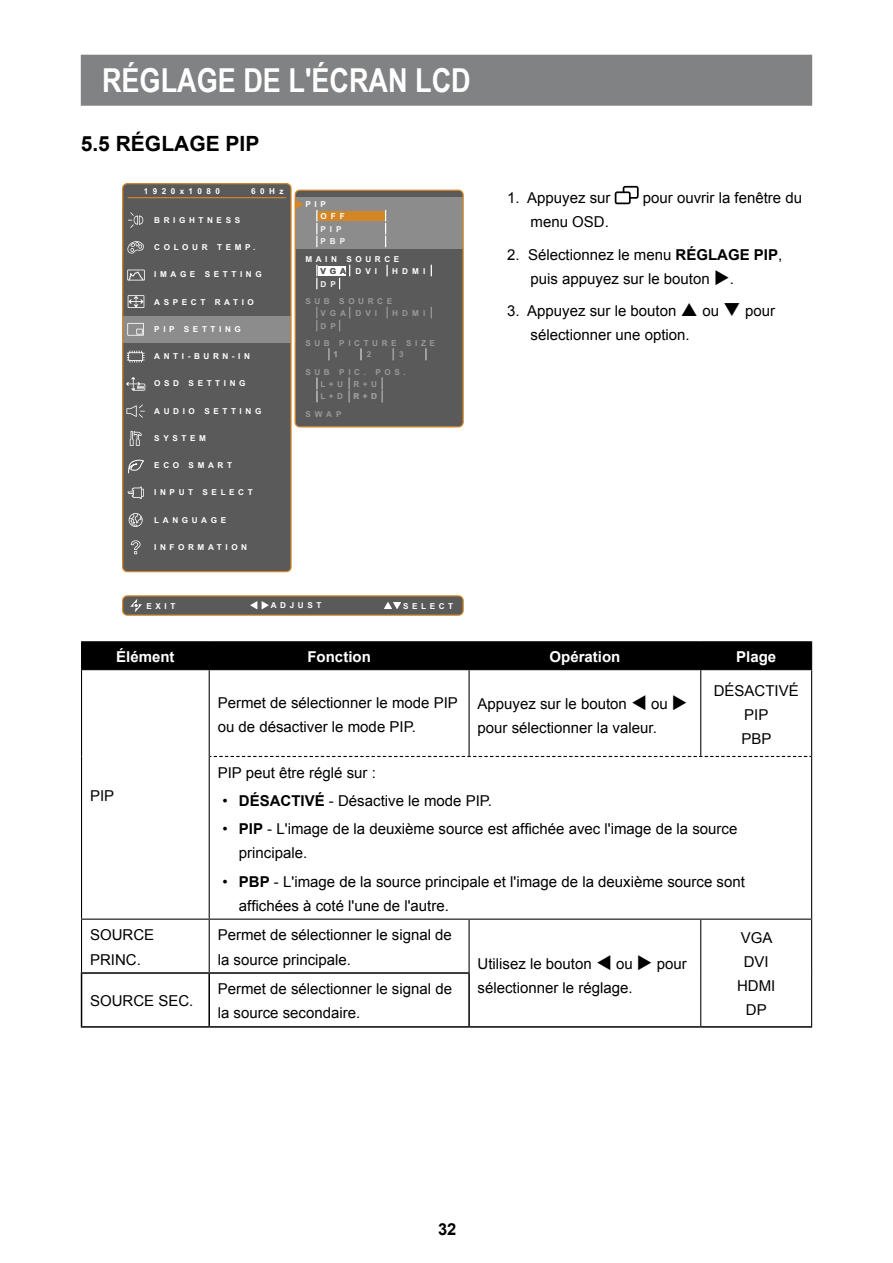
<style>
.page{position:relative;width:893px;height:1263px;background:#fff}
.page>*{position:absolute;margin:0;border:0;box-sizing:border-box;transform-origin:0 0}
.t1{font:700 33px "Arial Narrow";color:#fff}
.t2{font:700 21px "Arial";color:#000}
.t3{font:700 16.5px "Arial";color:#000}
.t4{font:15px/24px "Arial";color:#000}
.t5{font:700 15px "Arial";color:#fff}
.t6{font:700 8.1px/11.9px "Arial";letter-spacing:.44em;color:#fff}
.t7{font:700 8.1px/11.9px "Arial";letter-spacing:.44em;color:#999}
.t8{font:700 8.1px "Arial";letter-spacing:.54em;color:#fff}
.t9{font:700 8.1px/12.8px "Arial";letter-spacing:.5em;color:#f5f5f5}
.s1{color:#5a5a5a}
.s2{font-weight:700}
</style>
<div class="page">
<div style="left:81px;top:55px;width:731px;height:51px;background:#808284;border:2px solid #808284"></div>
<svg style="left:122px;top:183px;width:170px;height:390px;background:#615f5d"></svg>
<svg style="left:128px;top:212px;width:15px;height:16px"></svg>
<svg style="left:127px;top:241px;width:17px;height:13px"></svg>
<svg style="left:127px;top:487px;width:17px;height:12px"></svg>
<svg style="left:129px;top:513px;width:14px;height:14px"></svg>
<svg style="left:131px;top:540px;width:10px;height:14px"></svg>
<svg style="left:126px;top:377px;width:19px;height:14px"></svg>
<svg style="left:126px;top:404px;width:19px;height:14px"></svg>
<svg style="left:130px;top:431px;width:12px;height:15px"></svg>
<svg style="left:127px;top:323px;width:17px;height:13px"></svg>
<svg style="left:127px;top:351px;width:17px;height:11px"></svg>
<svg style="left:127px;top:270px;width:18px;height:11px"></svg>
<svg style="left:128px;top:295px;width:16px;height:13px"></svg>
<svg style="left:128px;top:458px;width:17px;height:16px"></svg>
<div style="left:295px;top:190px;width:168px;height:237px;background:#5a5a5a;border-radius:5px"></div>
<div style="left:295px;top:197px;width:168px;height:51px;background:#8c8c8c"></div>
<div style="left:295px;top:190px;width:169px;height:237px;border:1px solid #d48625;border-radius:5px"></div>
<svg style="left:295px;top:199px;width:9px;height:10px"></svg>
<div style="left:318px;top:211px;width:66px;height:10px;background:#d48625"></div>
<div style="left:318px;top:266px;width:28px;height:9px;background:#fff"></div>
<svg style="left:316px;top:265px;width:1px;height:24px"></svg>
<svg style="left:386px;top:265px;width:2px;height:11px"></svg>
<svg style="left:316px;top:210px;width:1px;height:37px"></svg>
<svg style="left:385px;top:210px;width:1px;height:37px"></svg>
<svg style="left:316px;top:307px;width:1px;height:24px"></svg>
<svg style="left:386px;top:307px;width:2px;height:11px"></svg>
<svg style="left:360px;top:349px;width:2px;height:11px"></svg>
<svg style="left:316px;top:378px;width:1px;height:24px"></svg>
<svg style="left:349px;top:378px;width:1px;height:24px"></svg>
<svg style="left:382px;top:378px;width:1px;height:24px"></svg>
<div style="left:123px;top:596px;width:340px;height:19px;background:#5a5a5a;border-radius:5px"></div>
<div style="left:122px;top:595px;width:342px;height:21px;border:1px solid #d48625;border-radius:5px"></div>
<svg style="left:130px;top:599px;width:12px;height:13px"></svg>
<svg style="left:384px;top:602px;width:17px;height:7px"></svg>
<svg style="left:250px;top:601px;width:19px;height:8px"></svg>
<svg style="left:615px;top:186px;width:24px;height:18px"></svg>
<hr style="left:81px;top:641px;width:128px;height:1px;background:#000">
<hr style="left:209px;top:641px;width:260px;height:1px;background:#000">
<hr style="left:469px;top:641px;width:232px;height:1px;background:#000">
<hr style="left:701px;top:641px;width:111px;height:1px;background:#000">
<div style="left:81px;top:642px;width:731px;height:27px;background:#000"></div>
<hr style="left:81px;top:669px;width:128px;height:1px;background:#000">
<hr style="left:81px;top:670px;width:1px;height:86px;background:#000">
<hr style="left:209px;top:669px;width:260px;height:1px;background:#000">
<hr style="left:209px;top:670px;width:1px;height:86px;background:#000">
<hr style="left:469px;top:669px;width:232px;height:1px;background:#000">
<hr style="left:469px;top:670px;width:1px;height:86px;background:#000">
<hr style="left:701px;top:669px;width:111px;height:1px;background:#000">
<hr style="left:700px;top:670px;width:1px;height:86px;background:#000">
<hr style="left:811px;top:670px;width:1px;height:86px;background:#000">
<hr style="left:81px;top:756px;width:1px;height:162px;background:#000">
<hr style="left:209px;top:756px;width:1px;height:162px;background:#000">
<hr style="left:811px;top:756px;width:1px;height:162px;background:#000">
<hr style="left:81px;top:918px;width:128px;height:2px;background:#000">
<hr style="left:81px;top:920px;width:1px;height:52px;background:#000">
<hr style="left:209px;top:918px;width:260px;height:2px;background:#000">
<hr style="left:209px;top:920px;width:1px;height:52px;background:#000">
<hr style="left:469px;top:918px;width:232px;height:2px;background:#000">
<hr style="left:469px;top:920px;width:1px;height:52px;background:#000">
<hr style="left:701px;top:918px;width:111px;height:2px;background:#000">
<hr style="left:700px;top:920px;width:1px;height:53px;background:#000">
<hr style="left:811px;top:920px;width:1px;height:53px;background:#000">
<hr style="left:700px;top:973px;width:1px;height:53px;background:#000">
<hr style="left:811px;top:973px;width:1px;height:53px;background:#000">
<hr style="left:81px;top:972px;width:128px;height:2px;background:#000">
<hr style="left:81px;top:974px;width:1px;height:52px;background:#000">
<hr style="left:209px;top:972px;width:261px;height:2px;background:#000">
<hr style="left:208px;top:974px;width:2px;height:52px;background:#000">
<hr style="left:468px;top:974px;width:2px;height:52px;background:#000">
<hr style="left:81px;top:1026px;width:128px;height:2px;background:#000">
<hr style="left:209px;top:1026px;width:260px;height:2px;background:#000">
<hr style="left:469px;top:1026px;width:232px;height:2px;background:#000">
<hr style="left:701px;top:1026px;width:111px;height:2px;background:#000">
<svg style="left:210px;top:756px;width:601px;height:1px"></svg>
<h1 class="t1" style="left:102px;top:56px;width:370px">RÉGLAGE DE L'ÉCRAN LCD</h1>
<h2 class="t2" style="left:81px;top:132px;width:180px">5.5 RÉGLAGE PIP</h2>
<p class="t8" style="left:144px;top:186px;width:78px">1920x1080</p>
<p class="t6" style="left:251px;top:186px;width:34px">60Hz</p>
<p class="t6" style="left:154px;top:214px;width:87px">BRIGHTNESS</p>
<p class="t6" style="left:154px;top:242px;width:103px">COLOUR TEMP.</p>
<p class="t6" style="left:154px;top:269px;width:109px">IMAGE SETTING</p>
<p class="t6" style="left:154px;top:296px;width:101px">ASPECT RATIO</p>
<p class="t6" style="left:154px;top:323px;width:88px">PIP SETTING</p>
<p class="t6" style="left:154px;top:351px;width:97px">ANTI-BURN-IN</p>
<p class="t6" style="left:154px;top:378px;width:93px">OSD SETTING</p>
<p class="t6" style="left:154px;top:405px;width:109px">AUDIO SETTING</p>
<p class="t6" style="left:154px;top:432px;width:53px">SYSTEM</p>
<p class="t6" style="left:154px;top:460px;width:79px">ECO SMART</p>
<p class="t6" style="left:154px;top:487px;width:100px">INPUT SELECT</p>
<p class="t6" style="left:154px;top:514px;width:73px">LANGUAGE</p>
<p class="t6" style="left:154px;top:541px;width:94px">INFORMATION</p>
<p class="t6" style="left:320px;top:198px;width:26px;text-indent:-15px">PIP<br>OFF</p>
<p class="t6" style="left:320px;top:253px;width:81px;text-indent:-15px">MAIN SOURCE<br><span class="s1">VGA</span> DVI</p>
<p class="t9" style="left:320px;top:223px;width:26px">PIP<br>PBP</p>
<p class="t6" style="left:392px;top:265px;width:35px">HDMI</p>
<p class="t9" style="left:320px;top:278px;width:17px">D P</p>
<p class="t7" style="left:305px;top:295px;width:88px">SUB SOURCE</p>
<p class="t7" style="left:320px;top:307px;width:58px">VGA DVI</p>
<p class="t7" style="left:392px;top:307px;width:35px">HDMI</p>
<p class="t7" style="left:320px;top:320px;width:17px">D P</p>
<p class="t7" style="left:333px;top:337px;width:103px;text-indent:-28px">SUB PICTURE SIZE<br>1</p>
<p class="t7" style="left:305px;top:346px;width:102px;line-height:17.2px;text-align:right">3<br>SUB PIC. POS.</p>
<p class="t7" style="left:320px;top:377px;width:58px;line-height:12.9px">L+U R+U<br>L+D R+D</p>
<p class="t7" style="left:367px;top:349px;width:6px">2</p>
<p class="t7" style="left:305px;top:408px;width:38px">SWAP</p>
<p class="t6" style="left:146px;top:600px;width:30px">EXIT</p>
<p class="t6" style="left:271px;top:600px;width:52px">ADJUST</p>
<p class="t6" style="left:403px;top:600px;width:52px">SELECT</p>
<p class="t4" style="left:507px;top:186px;width:105px">1. Appuyez sur</p>
<p class="t4" style="left:643px;top:186px;width:161px">pour ouvrir la fenêtre du</p>
<p class="t4" style="left:531px;top:210px;width:80px">menu OSD.</p>
<p class="t4" style="left:531px;top:242px;width:253px;text-indent:-23px">2. Sélectionnez le menu <span class="s2">RÉGLAGE PIP</span>, puis appuyez sur le bouton ◆.</p>
<p class="t4" style="left:507px;top:299px;width:171px">3. Appuyez sur le bouton</p>
<p class="t4" style="left:702px;top:299px;width:74px">ou ❑ pour</p>
<p class="t4" style="left:530px;top:323px;width:161px">sélectionner une option.</p>
<p class="t5" style="left:116px;top:649px;width:60px">Élément</p>
<p class="t5" style="left:307px;top:649px;width:65px">Fonction</p>
<p class="t5" style="left:549px;top:649px;width:72px">Opération</p>
<p class="t5" style="left:736px;top:649px;width:42px">Plage</p>
<p class="t4" style="left:90px;top:784px;width:26px">PIP</p>
<p class="t4" style="left:218px;top:690px;width:242px">Permet de sélectionner le mode PIP ou de désactiver le mode PIP.</p>
<p class="t4" style="left:478px;top:692px;width:212px">Appuyez sur le bouton ▼ ou ◆ pour sélectionner la valeur.</p>
<p class="t4" style="left:714px;top:678px;width:87px;text-align:center">DÉSACTIVÉ<br>PIP<br>PBP</p>
<p class="t4" style="left:218px;top:761px;width:160px">PIP peut être réglé sur :</p>
<p class="t4" style="left:222px;top:789px;width:271px">• <span class="s2">DÉSACTIVÉ</span> - Désactive le mode PIP.</p>
<p class="t4" style="left:239px;top:817px;width:500px;text-indent:-16px">• <span class="s2">PIP</span> - L'image de la deuxième source est affichée avec l'image de la source principale.</p>
<p class="t4" style="left:239px;top:869px;width:507px;text-indent:-16px">• <span class="s2">PBP</span> - L'image de la source principale et l'image de la deuxième source sont affichées à coté l'une de l'autre.</p>
<p class="t4" style="left:90px;top:923px;width:66px">SOURCE<br>PRINC.</p>
<p class="t4" style="left:218px;top:923px;width:236px">Permet de sélectionner le signal de la source principale.</p>
<p class="t4" style="left:90px;top:989px;width:105px">SOURCE SEC.</p>
<p class="t4" style="left:218px;top:977px;width:236px">Permet de sélectionner le signal de la source secondaire.</p>
<p class="t4" style="left:478px;top:952px;width:211px">Utilisez le bouton ▼ ou ◆ pour sélectionner le réglage.</p>
<p class="t4" style="left:737px;top:926px;width:40px;text-align:center">VGA<br>DVI<br>HDMI<br>DP</p>
<p class="t3" style="left:438px;top:1220px;width:20px">32</p>
</div>
